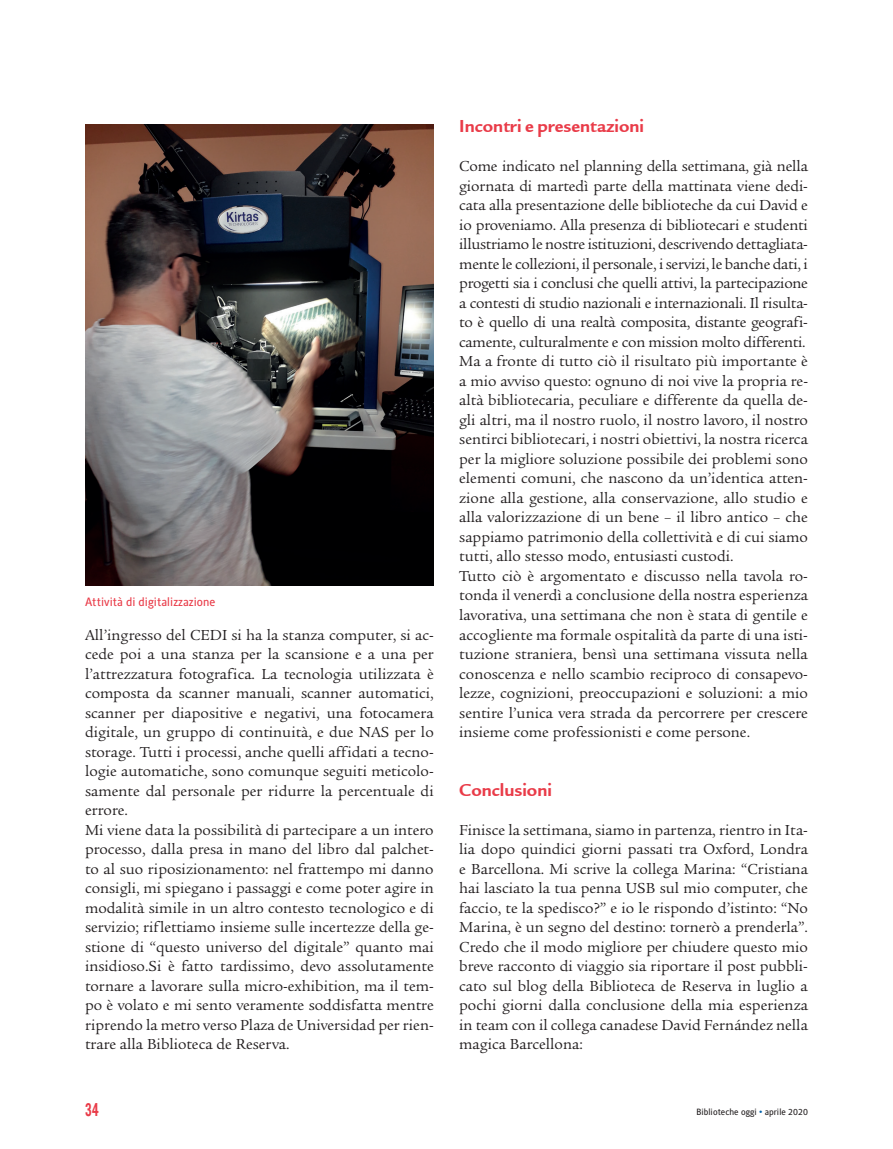
<style>
.page{position:relative;width:893px;height:1149px;background:#fff}
.page>*{position:absolute;margin:0;border:0;box-sizing:border-box;transform-origin:0 0}
.t1{font:18.75px "Legacy Sans ITCTT Bold";color:#e93b48}
.t2{font:18px "Alternate Gothic No 2 BT";color:#e93b48}
.t3{font:15.75px/19.5px "Legacy Ser ITC";color:#231f20}
.t4{font:12px "Alber";color:#e93b48}
.t5{font:9px "Alber";color:#231f20}
.s1{color:#0161ab}
</style>
<div class="page">
<img style="left:85px;top:124px;width:349px;height:461px">
<p class="t4" style="left:85px;top:594px;width:132px">Attività di digitalizzazione</p>
<p class="t3" style="left:85px;top:624px;width:350px">All’ingresso del CEDI si ha la stanza computer, si ac&shy;cede poi a una stanza per la scansione e a una per l’attrezzatura fotografica. La tecnologia utilizzata è composta da scanner manuali, scanner automatici, scanner per diapositive e negativi, una fotocamera digitale, un gruppo di continuità, e due NAS per lo storage. Tutti i processi, anche quelli affidati a tecno&shy;logie automatiche, sono comunque seguiti meticolo&shy;samente dal personale per ridurre la percentuale di errore.<br>Mi viene data la possibilità di partecipare a un intero processo, dalla presa in mano del libro dal palchet&shy;to al suo riposizionamento: nel frattempo mi danno consigli, mi spiegano i passaggi e come poter agire in modalità simile in un altro contesto tecnologico e di servizio; riflettiamo insieme sulle incertezze della ge&shy;stione di “questo universo del digitale” quanto mai insidioso.Si è fatto tardissimo, devo assolutamente tornare a lavorare sulla micro-exhibition, ma il tem&shy;po è volato e mi sento veramente soddisfatta mentre riprendo la metro verso Plaza de Universidad per rien&shy;trare alla Biblioteca de Reserva.</p>
<p class="t1" style="left:459px;top:115px;width:186px">Incontri e presentazioni</p>
<p class="t3" style="left:459px;top:156px;width:350px">Come indicato nel planning della settimana, già nella giornata di martedì parte della mattinata viene dedi&shy;cata alla presentazione delle biblioteche da cui David e io proveniamo. Alla presenza di bibliotecari e studenti illustriamo le nostre istituzioni, descrivendo dettagliata&shy;mente le collezioni, il personale, i servizi, le banche dati, i progetti sia i conclusi che quelli attivi, la partecipazione a contesti di studio nazionali e internazionali. Il risulta&shy;to è quello di una realtà composita, distante geografi&shy;camente, culturalmente e con mission molto differenti.<br>Ma a fronte di tutto ciò il risultato più importante è a mio avviso questo: ognuno di noi vive la propria re&shy;altà bibliotecaria, peculiare e differente da quella de&shy;gli altri, ma il nostro ruolo, il nostro lavoro, il nostro sentirci bibliotecari, i nostri obiettivi, la nostra ricerca per la migliore soluzione possibile dei problemi sono elementi comuni, che nascono da un’identica atten&shy;zione alla gestione, alla conservazione, allo studio e alla valorizzazione di un bene – il libro antico – che sappiamo patrimonio della collettività e di cui siamo tutti, allo stesso modo, entusiasti custodi.<br>Tutto ciò è argomentato e discusso nella tavola ro&shy;tonda il venerdì a conclusione della nostra esperienza lavorativa, una settimana che non è stata di gentile e accogliente ma formale ospitalità da parte di una isti&shy;tuzione straniera, bensì una settimana vissuta nella conoscenza e nello scambio reciproco di consapevo&shy;lezze, cognizioni, preoccupazioni e soluzioni: a mio sentire l’unica vera strada da percorrere per crescere insieme come professionisti e come persone.</p>
<p class="t1" style="left:459px;top:778px;width:94px">Conclusioni</p>
<p class="t3" style="left:459px;top:819px;width:350px;text-align:justify">Finisce la settimana, siamo in partenza, rientro in Ita&shy;lia dopo quindici giorni passati tra Oxford, Londra e Barcellona. Mi scrive la collega Marina: “Cristiana hai lasciato la tua penna USB sul mio computer, che faccio, te la spedisco?” e io le rispondo d’istinto: “No Marina, è un segno del destino: tornerò a prenderla”.<br>Credo che il modo migliore per chiudere questo mio breve racconto di viaggio sia riportare il post pubbli&shy;cato sul blog della Biblioteca de Reserva in luglio a pochi giorni dalla conclusione della mia esperienza in team con il collega canadese David Fernández nella magica Barcellona:</p>
<p class="t2" style="left:85px;top:1099px;width:15px">34</p>
<p class="t5" style="left:696px;top:1106px;width:113px">Biblioteche oggi <span class="s1">•</span> aprile 2020</p>
</div>
